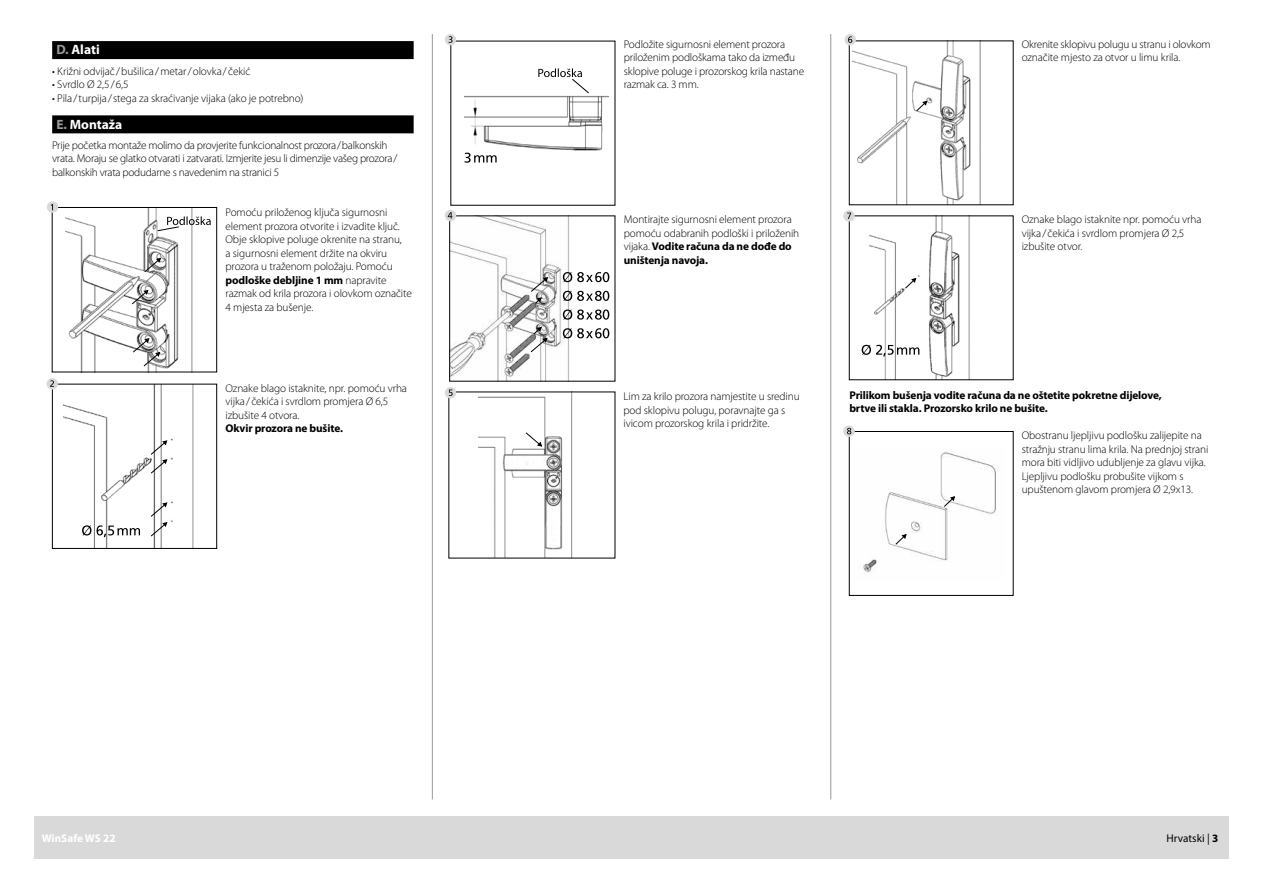
<style>
.page{position:relative;width:1263px;height:893px;background:#fff}
.page>*{position:absolute;margin:0;border:0;box-sizing:border-box;transform-origin:0 0}
.t1{font:700 13.5px "Myriad Pro";color:#fff}
.t2{font:300 11.25px/13.5px "Myriad Pro";letter-spacing:-.01em;color:#000}
.t3{font:700 11.25px/13.5px "Myriad Pro";letter-spacing:-.01em;color:#000}
.t4{font:700 11.25px "Myriad Pro";color:#fff}
.t5{font:11.25px "Myriad Pro";color:#000}
.s1{color:#989999}
.s2{font-weight:700}
</style>
<div class="page">
<hr style="left:432px;top:34px;width:1px;height:765px;background:#989999">
<hr style="left:830px;top:34px;width:1px;height:765px;background:#989999">
<div style="left:34px;top:816px;width:1195px;height:43px;background:#d9d9da"></div>
<img style="left:870px;top:218px;width:100px;height:160px">
<svg style="left:905px;top:278px;width:11px;height:11px"></svg>
<svg style="left:862px;top:345px;width:57px;height:11px"></svg>
<img style="left:853px;top:43px;width:128px;height:160px">
<svg style="left:916px;top:101px;width:11px;height:11px"></svg>
<img style="left:479px;top:394px;width:94px;height:162px">
<svg style="left:525px;top:432px;width:17px;height:15px"></svg>
<img style="left:451px;top:218px;width:121px;height:161px">
<svg style="left:563px;top:328px;width:46px;height:10px"></svg>
<svg style="left:563px;top:309px;width:46px;height:11px"></svg>
<svg style="left:563px;top:291px;width:46px;height:10px"></svg>
<svg style="left:563px;top:272px;width:46px;height:10px"></svg>
<svg style="left:530px;top:277px;width:18px;height:27px"></svg>
<svg style="left:530px;top:327px;width:18px;height:26px"></svg>
<img style="left:64px;top:386px;width:130px;height:161px">
<div style="left:52px;top:384px;width:165px;height:165px;border:1px solid #000"></div>
<svg style="left:150px;top:440px;width:17px;height:34px"></svg>
<svg style="left:150px;top:502px;width:17px;height:35px"></svg>
<svg style="left:82px;top:525px;width:58px;height:12px"></svg>
<img style="left:65px;top:209px;width:128px;height:161px">
<div style="left:52px;top:207px;width:165px;height:165px;border:1px solid #000"></div>
<svg style="left:144px;top:258px;width:17px;height:15px"></svg>
<svg style="left:132px;top:290px;width:17px;height:15px"></svg>
<svg style="left:133px;top:338px;width:27px;height:29px"></svg>
<div style="left:52px;top:41px;width:362px;height:18px;background:#000"></div>
<div style="left:52px;top:115px;width:362px;height:18px;background:#000"></div>
<img style="left:863px;top:451px;width:133px;height:122px">
<div style="left:849px;top:431px;width:164px;height:165px;border:1px solid #000"></div>
<svg style="left:895px;top:534px;width:12px;height:11px"></svg>
<svg style="left:944px;top:496px;width:11px;height:11px"></svg>
<img style="left:464px;top:95px;width:144px;height:58px">
<svg style="left:464px;top:153px;width:33px;height:10px"></svg>
<div style="left:47px;top:201px;width:11px;height:12px;background:#d9d9da;border-radius:50%"></div>
<div style="left:47px;top:378px;width:11px;height:11px;background:#d9d9da;border-radius:50%"></div>
<svg style="left:50px;top:380px;width:4px;height:7px"></svg>
<div style="left:445px;top:210px;width:11px;height:11px;background:#d9d9da;border-radius:50%"></div>
<svg style="left:448px;top:212px;width:4px;height:7px"></svg>
<div style="left:445px;top:387px;width:11px;height:11px;background:#d9d9da;border-radius:50%"></div>
<svg style="left:449px;top:389px;width:4px;height:7px"></svg>
<div style="left:445px;top:34px;width:11px;height:11px;background:#d9d9da;border-radius:50%"></div>
<svg style="left:448px;top:36px;width:4px;height:7px"></svg>
<svg style="left:843px;top:210px;width:12px;height:12px"></svg>
<svg style="left:847px;top:213px;width:4px;height:6px"></svg>
<svg style="left:843px;top:425px;width:12px;height:12px"></svg>
<svg style="left:847px;top:428px;width:4px;height:6px"></svg>
<div style="left:844px;top:34px;width:12px;height:11px;background:#d9d9da;border-radius:50%"></div>
<svg style="left:848px;top:36px;width:4px;height:7px"></svg>
<svg style="left:157px;top:216px;width:54px;height:15px"></svg>
<svg style="left:538px;top:68px;width:51px;height:26px"></svg>
<p class="t1" style="left:56px;top:41px;width:45px"><span class="s1">D.</span> Alati</p>
<p class="t2" style="left:52px;top:64px;width:200px">• Križni odvijač/bušilica/metar/olovka/čekić</p>
<p class="t2" style="left:52px;top:77px;width:78px">• Svrdlo Ø 2,5/6,5</p>
<p class="t2" style="left:52px;top:91px;width:253px">• Pila/turpija/stega za skraćivanje vijaka (ako je potrebno)</p>
<p class="t1" style="left:56px;top:115px;width:67px"><span class="s1">E.</span> Montaža</p>
<p class="t2" style="left:52px;top:138px;width:347px">Prije početka montaže molimo da provjerite funkcionalnost prozora/balkonskih vrata. Moraju se glatko otvarati i zatvarati. Izmjerite jesu li dimenzije vašeg prozora/ balkonskih vrata podudarne s navedenim na stranici 5</p>
<p class="t2" style="left:225px;top:206px;width:188px">Pomoću priloženog ključa sigurnosni element prozora otvorite i izvadite ključ.<br>Obje sklopive poluge okrenite na stranu,<br>a sigurnosni element držite na okviru prozora u traženom položaju. Pomoću <span class="s2">podloške debljine 1 mm</span> napravite razmak od krila prozora i olovkom označite 4 mjesta za bušenje.</p>
<p class="t2" style="left:225px;top:381px;width:183px">Oznake blago istaknite, npr. pomoću vrha vijka/čekića i svrdlom promjera Ø 6,5 izbušite 4 otvora.</p>
<p class="t3" style="left:225px;top:421px;width:119px">Okvir prozora ne bušite.</p>
<p class="t4" style="left:42px;top:831px;width:75px">WinSafe WS 22</p>
<p class="t2" style="left:624px;top:37px;width:182px">Podložite sigurnosni element prozora priloženim podloškama tako da između sklopive poluge i prozorskog krila nastane razmak ca. 3 mm.</p>
<p class="t2" style="left:1022px;top:37px;width:191px">Okrenite sklopivu polugu u stranu i olovkom označite mjesto za otvor u limu krila.</p>
<p class="t2" style="left:624px;top:212px;width:177px">Montirajte sigurnosni element prozora pomoću odabranih podloški i priloženih vijaka. <span class="s2">Vodite računa da ne dođe do uništenja navoja.</span></p>
<p class="t2" style="left:623px;top:389px;width:178px">Lim za krilo prozora namjestite u sredinu pod sklopivu polugu, poravnajte ga s ivicom prozorskog krila i pridržite.</p>
<p class="t2" style="left:1022px;top:212px;width:181px">Oznake blago istaknite npr. pomoću vrha vijka/čekića i svrdlom promjera Ø 2,5 izbušite otvor.</p>
<p class="t3" style="left:849px;top:388px;width:314px">Prilikom bušenja vodite računa da ne oštetite pokretne dijelove, brtve ili stakla. Prozorsko krilo ne bušite.</p>
<p class="t2" style="left:1022px;top:429px;width:188px">Obostranu ljepljivu podlošku zalijepite na stražnju stranu lima krila. Na prednjoj strani mora biti vidljivo udubljenje za glavu vijka.<br>Ljepljivu podlošku probušite vijkom s upuštenom glavom promjera Ø 2,9x13.</p>
<p class="t5" style="left:1166px;top:831px;width:54px">Hrvatski | <span class="s2">3</span></p>
</div>
